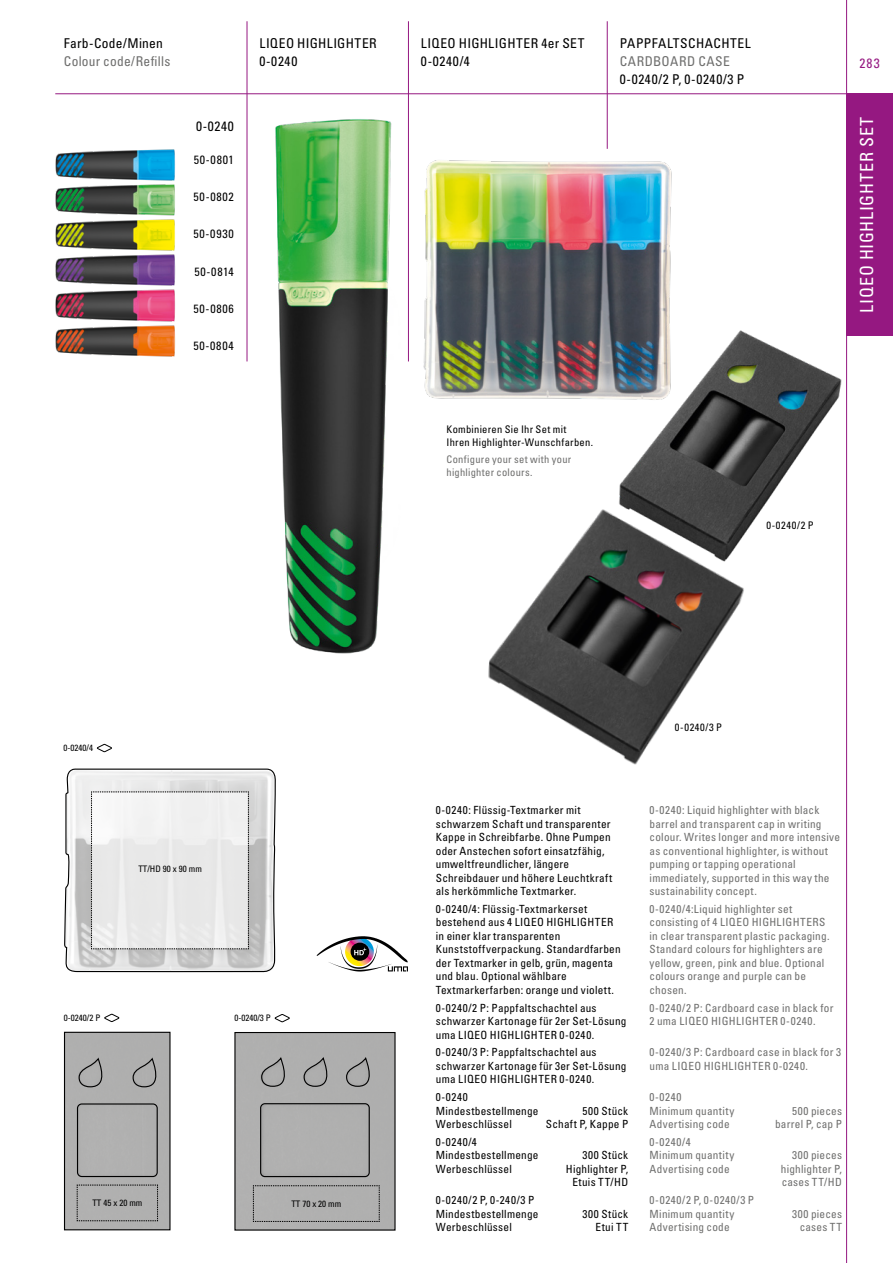
<style>
.page{position:relative;width:893px;height:1263px;background:#fff}
.page>*{position:absolute;margin:0;border:0;box-sizing:border-box;transform-origin:0 0}
.t1{font:condensed 18px "Univers LT Pro";letter-spacing:.035em;color:#fff}
.t2{font:condensed 13.5px/18px "Univers LT Pro";letter-spacing:.03em;color:#000}
.t3{font:condensed 13.5px "Univers LT Pro";letter-spacing:.02em;color:#6f6f6e}
.t4{font:condensed 13.5px "Univers LT Pro";letter-spacing:.055em;color:#000}
.t5{font:condensed 13.5px "Univers LT Pro";color:#951881}
.t6{font:condensed 12px "Univers LT Pro";letter-spacing:.06em;color:#000}
.t7{font:condensed 11.25px/13.5px "Univers LT Pro";letter-spacing:.02em;color:#000}
.t8{font:condensed 11.25px/13.5px "Univers LT Pro";letter-spacing:.02em;color:#6f6f6e}
.t9{font:condensed 11.25px/13.5px "Univers LT Pro";letter-spacing:.04em;color:#6f6f6e}
.t10{font:condensed 11.25px "Univers LT Pro";letter-spacing:.045em;color:#000}
.t11{font:condensed 10.5px/13.5px "Univers LT Pro";letter-spacing:.025em;color:#000}
.t12{font:condensed 10.5px/13.5px "Univers LT Pro";letter-spacing:.025em;color:#6f6f6e}
.t13{font:condensed 9px "Univers LT Pro";color:#000}
</style>
<div class="page">
<div style="left:846px;top:94px;width:47px;height:242px;background:#951881"></div>
<hr style="left:846px;top:0;width:1px;height:1263px;background:#951881">
<hr style="left:55px;top:94px;width:791px;height:1px;background:#951881">
<hr style="left:247px;top:21px;width:1px;height:340px;background:#951881">
<hr style="left:408px;top:21px;width:1px;height:340px;background:#951881">
<hr style="left:607px;top:21px;width:1px;height:128px;background:#951881">
<svg style="left:64px;top:768px;width:212px;height:205px"></svg>
<svg style="left:97px;top:743px;width:15px;height:9px"></svg>
<svg style="left:234px;top:1032px;width:162px;height:199px;background:#a6a6a6"></svg>
<svg style="left:275px;top:1014px;width:15px;height:9px"></svg>
<svg style="left:63px;top:1031px;width:108px;height:200px;background:#a6a6a5"></svg>
<svg style="left:104px;top:1013px;width:15px;height:9px"></svg>
<img style="left:55px;top:149px;width:121px;height:208px">
<img style="left:275px;top:102px;width:133px;height:552px">
<img style="left:372px;top:121px;width:300px;height:307px">
<img style="left:590px;top:299px;width:258px;height:290px">
<img style="left:488px;top:480px;width:275px;height:285px">
<svg style="left:317px;top:936px;width:91px;height:35px"></svg>
<p class="t2" style="left:64px;top:34px;width:101px">Farb-Code/Minen</p>
<p class="t3" style="left:64px;top:53px;width:108px">Colour code/Refills</p>
<p class="t2" style="left:196px;top:117px;width:39px">0-0240</p>
<p class="t6" style="left:194px;top:152px;width:42px">50-0801</p>
<p class="t6" style="left:194px;top:189px;width:42px">50-0802</p>
<p class="t6" style="left:193px;top:227px;width:42px">50-0930</p>
<p class="t6" style="left:194px;top:264px;width:41px">50-0814</p>
<p class="t6" style="left:194px;top:301px;width:42px">50-0806</p>
<p class="t6" style="left:193px;top:338px;width:42px">50-0804</p>
<p class="t2" style="left:259px;top:34px;width:119px">LIQEO HIGHLIGHTER<br>0-0240</p>
<p class="t2" style="left:421px;top:34px;width:165px">LIQEO HIGHLIGHTER 4er SET<br>0-0240/4</p>
<p class="t2" style="left:620px;top:34px;width:133px">PAPPFALTSCHACHTEL</p>
<p class="t3" style="left:620px;top:53px;width:112px">CARDBOARD CASE</p>
<p class="t4" style="left:620px;top:71px;width:126px">0-0240/2 P, 0-0240/3 P</p>
<p class="t11" style="left:446px;top:422px;width:148px">Kombinieren Sie Ihr Set mit<br>Ihren Highlighter-Wunschfarben.</p>
<p class="t12" style="left:446px;top:452px;width:126px">Configure your set with your highlighter colours.</p>
<p class="t11" style="left:766px;top:518px;width:49px">0-0240/2 P</p>
<p class="t5" style="left:859px;top:54px;width:22px">283</p>
<h1 class="t1" style="left:855px;top:313px;width:197px;rotate:-90deg">LIQEO HIGHLIGHTER SET</h1>
<p class="t13" style="left:64px;top:742px;width:31px">0-0240/4</p>
<p class="t13" style="left:138px;top:863px;width:65px">TT/HD 90 x 90 mm</p>
<p class="t13" style="left:64px;top:1012px;width:38px">0-0240/2 P</p>
<p class="t13" style="left:234px;top:1012px;width:38px">0-0240/3 P</p>
<p class="t13" style="left:92px;top:1197px;width:51px">TT 45 x 20 mm</p>
<p class="t13" style="left:291px;top:1198px;width:51px">TT 70 x 20 mm</p>
<p class="t11" style="left:675px;top:721px;width:49px">0-0240/3 P</p>
<p class="t7" style="left:436px;top:803px;width:178px">0-0240: Flüssig-Textmarker mit schwarzem Schaft und transparenter Kappe in Schreibfarbe. Ohne Pumpen oder Anstechen sofort einsatzfähig, umweltfreundlicher, längere Schreibdauer und höhere Leuchtkraft als herkömmliche Textmarker.</p>
<p class="t7" style="left:436px;top:902px;width:186px">0-0240/4: Flüssig-Textmarkerset bestehend aus 4 LIQEO HIGHLIGHTER in einer klar transparenten Kunststoffverpackung. Standardfarben der Textmarker in gelb, grün, magenta und blau. Optional wählbare Textmarkerfarben: orange und violett.</p>
<p class="t7" style="left:436px;top:1000px;width:192px">0-0240/2 P: Pappfaltschachtel aus schwarzer Kartonage für 2er Set-Lösung uma LIQEO HIGHLIGHTER 0-0240.</p>
<p class="t7" style="left:436px;top:1045px;width:192px">0-0240/3 P: Pappfaltschachtel aus schwarzer Kartonage für 3er Set-Lösung uma LIQEO HIGHLIGHTER 0-0240.</p>
<p class="t7" style="left:436px;top:1090px;width:104px">0-0240<br>Mindestbestellmenge</p>
<p class="t10" style="left:582px;top:1103px;width:47px">500 Stück</p>
<p class="t8" style="left:650px;top:803px;width:192px">0-0240: Liquid highlighter with black barrel and transparent cap in writing colour. Writes longer and more intensive as conventional highlighter, is without pumping or tapping operational immediately, supported in this way the sustainability concept.</p>
<p class="t8" style="left:650px;top:902px;width:182px">0-0240/4:Liquid highlighter set consisting of 4 LIQEO HIGHLIGHTERS in clear transparent plastic packaging.<br>Standard colours for highlighters are yellow, green, pink and blue. Optional colours orange and purple can be chosen.</p>
<p class="t8" style="left:650px;top:1000px;width:185px">0-0240/2 P: Cardboard case in black for<br>2 uma LIQEO HIGHLIGHTER 0-0240.</p>
<p class="t8" style="left:650px;top:1045px;width:193px">0-0240/3 P: Cardboard case in black for 3 uma LIQEO HIGHLIGHTER 0-0240.</p>
<p class="t8" style="left:650px;top:1090px;width:86px">0-0240<br>Minimum quantity</p>
<p class="t8" style="left:792px;top:1103px;width:51px">500 pieces</p>
<p class="t7" style="left:436px;top:1117px;width:78px">Werbeschlüssel</p>
<p class="t7" style="left:546px;top:1117px;width:84px">Schaft P, Kappe P</p>
<p class="t7" style="left:436px;top:1135px;width:104px">0-0240/4<br>Mindestbestellmenge</p>
<p class="t10" style="left:582px;top:1148px;width:47px">300 Stück</p>
<p class="t8" style="left:650px;top:1117px;width:82px">Advertising code</p>
<p class="t8" style="left:775px;top:1117px;width:68px">barrel P, cap P</p>
<p class="t8" style="left:650px;top:1135px;width:86px">0-0240/4<br>Minimum quantity</p>
<p class="t8" style="left:792px;top:1148px;width:51px">300 pieces</p>
<p class="t7" style="left:436px;top:1162px;width:78px">Werbeschlüssel</p>
<p class="t7" style="left:566px;top:1162px;width:64px;text-align:center">Highlighter P,<br>Etuis TT/HD</p>
<p class="t7" style="left:436px;top:1193px;width:104px">0-0240/2 P, 0-240/3 P<br>Mindestbestellmenge</p>
<p class="t10" style="left:582px;top:1206px;width:47px">300 Stück</p>
<p class="t8" style="left:650px;top:1162px;width:82px">Advertising code</p>
<p class="t8" style="left:781px;top:1162px;width:63px">highlighter P, cases TT/HD</p>
<p class="t9" style="left:650px;top:1193px;width:106px">0-0240/2 P, 0-0240/3 P<br>Minimum quantity</p>
<p class="t8" style="left:792px;top:1206px;width:51px">300 pieces</p>
<p class="t7" style="left:436px;top:1220px;width:78px">Werbeschlüssel</p>
<p class="t7" style="left:595px;top:1220px;width:34px">Etui TT</p>
<p class="t8" style="left:650px;top:1220px;width:82px">Advertising code</p>
<p class="t8" style="left:800px;top:1220px;width:44px">cases TT</p>
</div>
